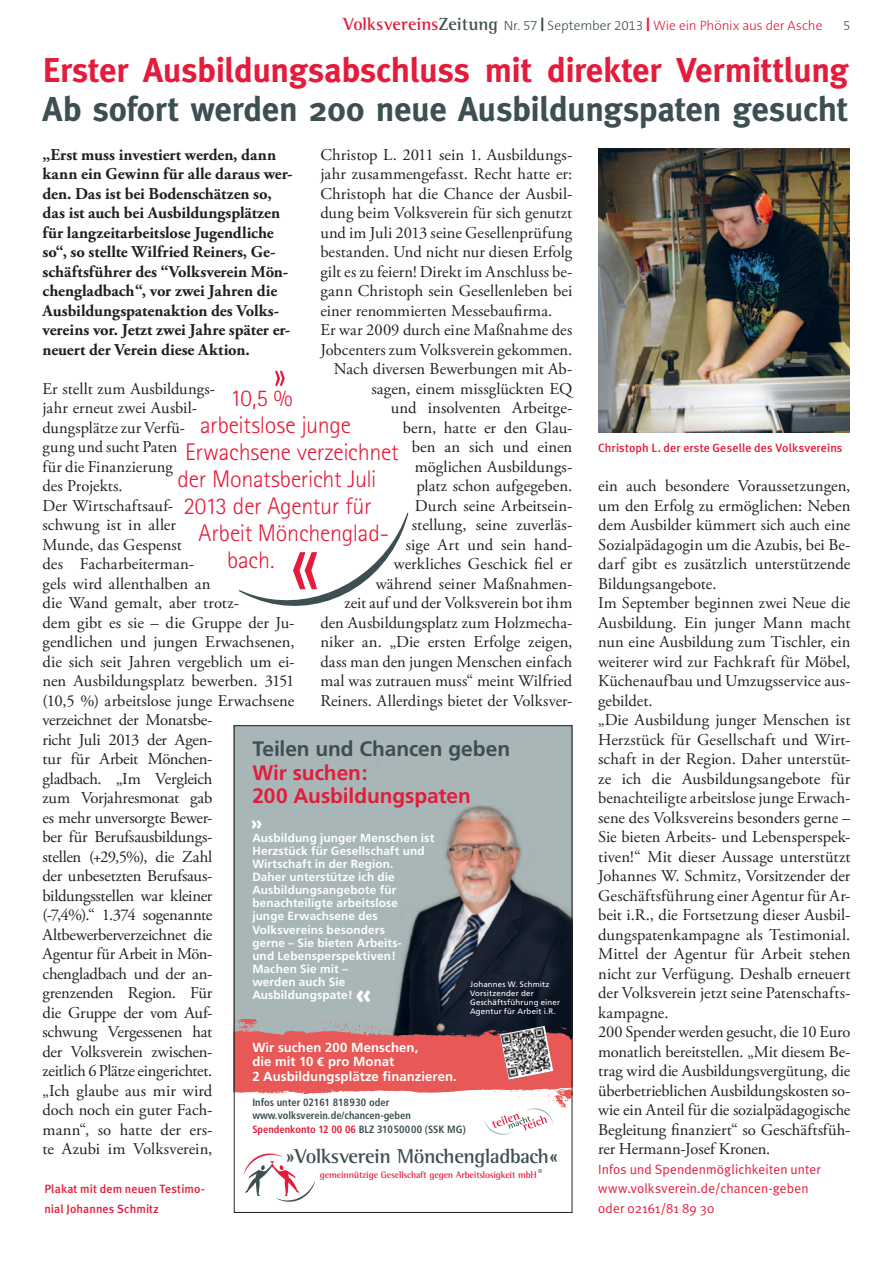
<style>
.page{position:relative;width:893px;height:1263px;background:#fff}
.page>*{position:absolute;margin:0;border:0;box-sizing:border-box;transform-origin:0 0}
.t1{font:700 34.5px "Meta Plus";letter-spacing:-.01em;color:#e41c3b}
.t2{font:700 34.5px "Meta Plus";letter-spacing:-.01em;color:#3d4f51}
.t3{font:900 24.9px "Meta Plus";color:#fff}
.t4{font:300 24px "Rotis Sans Serif";letter-spacing:-.01em;color:#e41c3b}
.t5{font:700 20.85px/23.5px "Frutiger";letter-spacing:-.005em;color:#e41c3b}
.t6{font:700 20.85px "Frutiger";letter-spacing:-.005em;color:#3d4f51}
.t7{font:700 20.7px "Rotis Semi Serif";letter-spacing:-.02em;color:#3d4f51}
.t8{font:900 17.7px "Meta Plus";color:#fff}
.t9{font:16.5px/19.5px "Adobe Garamond Pro";color:#231f20}
.t10{font:700 16.5px/19.5px "Adobe Garamond Pro";letter-spacing:-.005em;color:#231f20}
.t11{font:13.5px/19.5px "Meta Plus Normal";letter-spacing:.005em;color:#e41c3b}
.t12{font:300 13.5px "The Sans B3";letter-spacing:-.01em;color:#e41c3b}
.t13{font:700 13.2px/14.4px "Frutiger";letter-spacing:.005em;color:#fff}
.t14{font:500 12px/19.5px "Meta Plus";letter-spacing:.01em;color:#e41c3b}
.t15{font:700 11.85px/13.2px "Frutiger";letter-spacing:.01em;color:#fff}
.t16{font:700 condensed 10.5px/13.2px "Frutiger";color:#3d4f51}
.t17{font:700 9.6px "Rotis Semi Serif";letter-spacing:-.02em;color:#e41c3b}
.t18{font:7.95px/9.1px "Frutiger";letter-spacing:.025em;color:#fff}
.s1{font-family:"Rotis Semi Serif";font-weight:700;font-size:18px}
.s2{font-family:"Rotis Semi Serif";font-weight:700;font-size:18px;color:#3d4f51}
.s3{color:#3d4f51}
.s4{font-family:"The Sans B9";font-weight:900;color:#3d4f51}
.s5{font-family:"The Sans B9";font-weight:900}
.s6{font-family:"The Sans B7"}
.s7{color:#e41c3b}
.s8{font-family:"The Sans B2";font-weight:200;color:#3d4f51}
</style>
<div class="page">
<img style="left:598px;top:149px;width:251px;height:284px">
<img style="left:236px;top:727px;width:334px;height:292px">
<img style="left:236px;top:1019px;width:334px;height:89px">
<svg style="left:243px;top:1153px;width:72px;height:49px"></svg>
<svg style="left:485px;top:1108px;width:68px;height:27px"></svg>
<img style="left:500px;top:1026px;width:53px;height:54px">
<svg style="left:275px;top:371px;width:10px;height:15px"></svg>
<svg style="left:239px;top:513px;width:169px;height:93px"></svg>
<p class="t12" style="left:343px;top:18px;width:509px"><span class="s1">Volksvereins</span><span class="s2">Zeitung</span> <span class="s3">Nr. 57</span> <span class="s4">|</span> <span class="s3">September 2013</span> <span class="s5">|</span> Wie ein Phönix aus der Asche <span class="s3">5</span></p>
<h1 class="t1" style="left:43px;top:50px;width:808px">Erster Ausbildungsabschluss mit direkter Vermittlung</h1>
<h1 class="t2" style="left:43px;top:89px;width:807px">Ab sofort werden 200 neue Ausbildungspaten gesucht</h1>
<p class="t9" style="left:320px;top:145px;width:254px">Christop L. 2011 sein 1. Ausbildungs-</p>
<p class="t9" style="left:320px;top:165px;width:254px">jahr zusammengefasst. Recht hatte er:</p>
<p class="t9" style="left:320px;top:184px;width:254px">Christoph hat die Chance der Ausbil-</p>
<p class="t9" style="left:320px;top:204px;width:253px">dung beim Volksverein für sich genutzt</p>
<p class="t9" style="left:320px;top:223px;width:253px">und im Juli 2013 seine Gesellenprüfung</p>
<p class="t9" style="left:320px;top:243px;width:253px">bestanden. Und nicht nur diesen Erfolg</p>
<p class="t9" style="left:320px;top:262px;width:254px">gilt es zu feiern! Direkt im Anschluss be-</p>
<p class="t9" style="left:320px;top:282px;width:253px">gann Christoph sein Gesellenleben bei</p>
<p class="t9" style="left:320px;top:301px;width:234px">einer renommierten Messebaufirma.</p>
<p class="t9" style="left:320px;top:321px;width:254px">Er war 2009 durch eine Maßnahme des</p>
<p class="t9" style="left:320px;top:340px;width:253px">Jobcenters zum Volksverein gekommen.</p>
<p class="t9" style="left:334px;top:360px;width:240px">Nach diversen Bewerbungen mit Ab-</p>
<p class="t9" style="left:371px;top:379px;width:202px">sagen, einem missglückten EQ</p>
<p class="t9" style="left:391px;top:399px;width:183px">und insolventen Arbeitge-</p>
<p class="t9" style="left:403px;top:418px;width:171px">bern, hatte er den Glau-</p>
<p class="t9" style="left:412px;top:438px;width:162px">ben an sich und einen</p>
<p class="t9" style="left:415px;top:457px;width:159px">möglichen Ausbildungs-</p>
<p class="t9" style="left:416px;top:477px;width:158px">platz schon aufgegeben.</p>
<p class="t9" style="left:415px;top:496px;width:159px">Durch seine Arbeitsein-</p>
<p class="t9" style="left:412px;top:516px;width:162px">stellung, seine zuverläs-</p>
<p class="t9" style="left:406px;top:535px;width:168px">sige Art und sein hand-</p>
<p class="t9" style="left:394px;top:555px;width:180px">werkliches Geschick fiel er</p>
<p class="t9" style="left:376px;top:574px;width:198px">während seiner Maßnahmen-</p>
<p class="t9" style="left:344px;top:594px;width:229px">zeit auf und der Volksverein bot ihm</p>
<p class="t9" style="left:320px;top:613px;width:254px">den Ausbildungsplatz zum Holzmecha-</p>
<p class="t9" style="left:320px;top:633px;width:254px">niker an. „Die ersten Erfolge zeigen,</p>
<p class="t9" style="left:320px;top:652px;width:254px">dass man den jungen Menschen einfach</p>
<p class="t9" style="left:320px;top:672px;width:254px">mal was zutrauen muss“ meint Wilfried</p>
<p class="t9" style="left:320px;top:691px;width:254px">Reiners. Allerdings bietet der Volksver-</p>
<p class="t10" style="left:43px;top:145px;width:251px">„Erst muss investiert werden, dann kann ein Gewinn für alle daraus wer&shy;den. Das ist bei Bodenschätzen so, das ist auch bei Ausbildungsplätzen für langzeitarbeitslose Jugendliche so“, so stellte Wilfried Reiners, Ge&shy;schäftsführer des “Volksverein Mön&shy;chengladbach“, vor zwei Jahren die Ausbildungspatenaktion des Volks&shy;vereins vor. Jetzt zwei Jahre später er&shy;neuert der Verein diese Aktion.</p>
<p class="t9" style="left:43px;top:379px;width:254px">Er stellt zum Ausbildungs-<br>jahr erneut zwei Ausbil-<br>dungsplätze zur Verfü-<br>gung und sucht Paten<br>für die Finanzierung<br>des Projekts.<br>Der Wirtschaftsauf-<br>schwung ist in aller<br>Munde, das Gespenst<br>des Facharbeiterman-<br>gels wird allenthalben an<br>die Wand gemalt, aber trotz-<br>dem gibt es sie – die Gruppe der Ju&shy;gendlichen und jungen Erwachsenen, die sich seit Jahren vergeblich um ei&shy;nen Ausbildungsplatz bewerben. 3151 (10,5 %) arbeitslose junge Erwachsene verzeichnet der Monatsbe-<br>richt Juli 2013 der Agen-<br>tur für Arbeit Mönchen-<br>gladbach. „Im Vergleich<br>zum Vorjahresmonat gab<br>es mehr unversorgte Bewer-<br>ber für Berufsausbildungs-<br>stellen (+29,5%), die Zahl<br>der unbesetzten Berufsaus&shy;bildungsstellen war kleiner<br>(-7,4%).“ 1.374 sogenannte<br>Altbewerber verzeichnet die<br>Agentur für Arbeit in Mön&shy;chengladbach und der an-<br>grenzenden Region. Für<br>die Gruppe der vom Auf-<br>schwung Vergessenen hat<br>der Volksverein zwischen-<br>zeitlich 6 Plätze eingerichtet.<br>„Ich glaube aus mir wird<br>doch noch ein guter Fach-<br>mann“, so hatte der ers-<br>te Azubi im Volksverein,</p>
<h3 class="t4" style="left:230px;top:384px;width:64px">10,5 %</h3>
<h3 class="t4" style="left:200px;top:411px;width:153px">arbeitslose junge</h3>
<h3 class="t4" style="left:185px;top:438px;width:215px">Erwachsene verzeichnet</h3>
<h3 class="t4" style="left:178px;top:465px;width:201px">der Monatsbericht Juli</h3>
<h3 class="t4" style="left:184px;top:492px;width:190px">2013 der Agentur für</h3>
<h3 class="t4" style="left:199px;top:519px;width:192px">Arbeit Mönchenglad-</h3>
<h3 class="t4" style="left:227px;top:546px;width:49px">bach.</h3>
<p class="t6" style="left:252px;top:737px;width:259px">Teilen und Chancen geben</p>
<p class="t5" style="left:252px;top:761px;width:220px">Wir suchen:<br>200 Ausbildungspaten</p>
<p class="t8" style="left:252px;top:812px;width:12px">»</p>
<p class="t15" style="left:252px;top:831px;width:183px">Ausbildung junger Menschen ist<br>Herzstück für Gesellschaft und<br>Wirtschaft in der Region.<br>Daher unterstütze ich die<br>Ausbildungsangebote für benachteiligte arbeitslose<br>junge Erwachsene des<br>Volksvereins besonders<br>gerne – Sie bieten Arbeits-<br>und Lebensperspektiven!<br>Machen Sie mit –<br>werden auch Sie<br>Ausbildungspate!</p>
<p class="t18" style="left:470px;top:979px;width:92px">Johannes W. Schmitz<br>Vorsitzender der<br>Geschäftsführung einer<br>Agentur für Arbeit i.R.</p>
<h2 class="t3" style="left:371px;top:1013px;width:16px;rotate:-180deg">»</h2>
<p class="t13" style="left:252px;top:1040px;width:206px">Wir suchen 200 Menschen,<br>die mit 10 <span class="s6">€</span> pro Monat<br>2 Ausbildungsplätze finanzieren.</p>
<p class="t16" style="left:252px;top:1096px;width:215px">Infos unter 02161 818930 oder www.volksverein.de/chancen-geben<br><span class="s7">Spendenkonto 12 00 06</span> BLZ 31050000 (SSK MG)</p>
<p class="t7" style="left:286px;top:1144px;width:274px">»Volksverein Mönchengladbach«</p>
<p class="t17" style="left:320px;top:1168px;width:224px">gemeinnützige Gesellschaft gegen Arbeitslosigkeit mbH<span class="s8">®</span></p>
<p class="t14" style="left:44px;top:1179px;width:162px">Plakat mit dem neuen Testimo&shy;nial Johannes Schmitz</p>
<p class="t14" style="left:598px;top:438px;width:246px">Christoph L. der erste Geselle des Volksvereins</p>
<p class="t9" style="left:598px;top:477px;width:254px">ein auch besondere Voraussetzungen, um den Erfolg zu ermöglichen: Neben dem Ausbilder kümmert sich auch eine Sozialpädagogin um die Azubis, bei Be&shy;darf gibt es zusätzlich unterstützende Bildungsangebote.<br>Im September beginnen zwei Neue die Ausbildung. Ein junger Mann macht nun eine Ausbildung zum Tischler, ein weiterer wird zur Fachkraft für Möbel, Küchenaufbau und Umzugsservice aus&shy;gebildet.<br>„Die Ausbildung junger Menschen ist Herzstück für Gesellschaft und Wirt&shy;schaft in der Region. Daher unterstüt&shy;ze ich die Ausbildungsangebote für benachteiligte arbeitslose junge Erwach&shy;sene des Volksvereins besonders gerne – Sie bieten Arbeits- und Lebensperspek&shy;tiven!“ Mit dieser Aussage unterstützt Johannes W. Schmitz, Vorsitzender der Geschäftsführung einer Agentur für Ar&shy;beit i.R., die Fortsetzung dieser Ausbil&shy;dungspatenkampagne als Testimonial.<br>Mittel der Agentur für Arbeit stehen nicht zur Verfügung. Deshalb erneuert der Volksverein jetzt seine Patenschafts&shy;kampagne.<br>200 Spender werden gesucht, die 10 Euro monatlich bereitstellen. „Mit diesem Be&shy;trag wird die Ausbildungsvergütung, die überbetrieblichen Ausbildungskosten so&shy;wie ein Anteil für die sozialpädagogische Begleitung finanziert“ so Geschäftsfüh&shy;rer Hermann-Josef Kronen.</p>
<p class="t11" style="left:598px;top:1159px;width:224px">Infos und Spendenmöglichkeiten unter www.volksverein.de/chancen-geben oder 02161/81 89 30</p>
</div>
